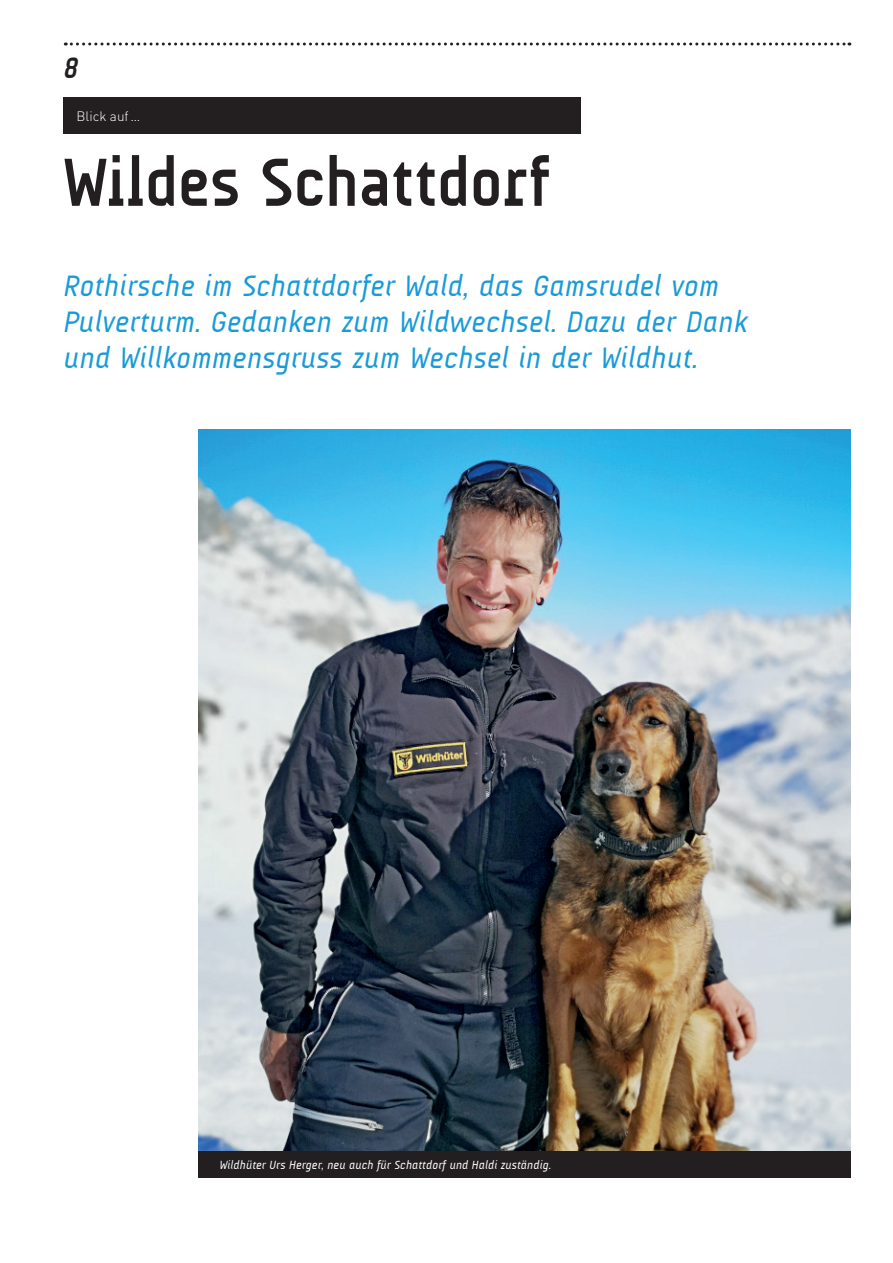
<style>
.page{position:relative;width:893px;height:1263px;background:#fff}
.page>*{position:absolute;margin:0;border:0;box-sizing:border-box;transform-origin:0 0}
.t1{font:700 69px "A Udimat";color:#231f20}
.t2{font:italic 30px/36px "A Udimat";letter-spacing:.015em;color:#199bd8}
.t3{font:italic 700 30px "A Udimat";color:#231f20}
.t4{font:300 13.5px "DINOT";color:#fff}
.t5{font:italic 12px "A Udimat";letter-spacing:.015em;color:#fff}
</style>
<div class="page">
<div style="left:64px;top:98px;width:517px;height:36px;background:#231f20"></div>
<svg style="left:65px;top:43px;width:785px;height:3px"></svg>
<img style="left:198px;top:429px;width:652px;height:723px">
<div style="left:198px;top:1152px;width:652px;height:26px;background:#231f20"></div>
<p class="t3" style="left:64px;top:51px;width:16px">8</p>
<p class="t4" style="left:77px;top:107px;width:65px">Blick auf…</p>
<h1 class="t1" style="left:64px;top:143px;width:487px">Wildes Schattdorf</h1>
<p class="t2" style="left:64px;top:267px;width:685px">Rothirsche im Schattdorfer Wald, das Gamsrudel vom<br>Pulverturm. Gedanken zum Wildwechsel. Dazu der Dank und Willkommensgruss zum Wechsel in der Wildhut.</p>
<p class="t5" style="left:220px;top:1158px;width:333px">Wildhüter Urs Herger, neu auch für Schattdorf und Haldi zuständig.</p>
</div>
